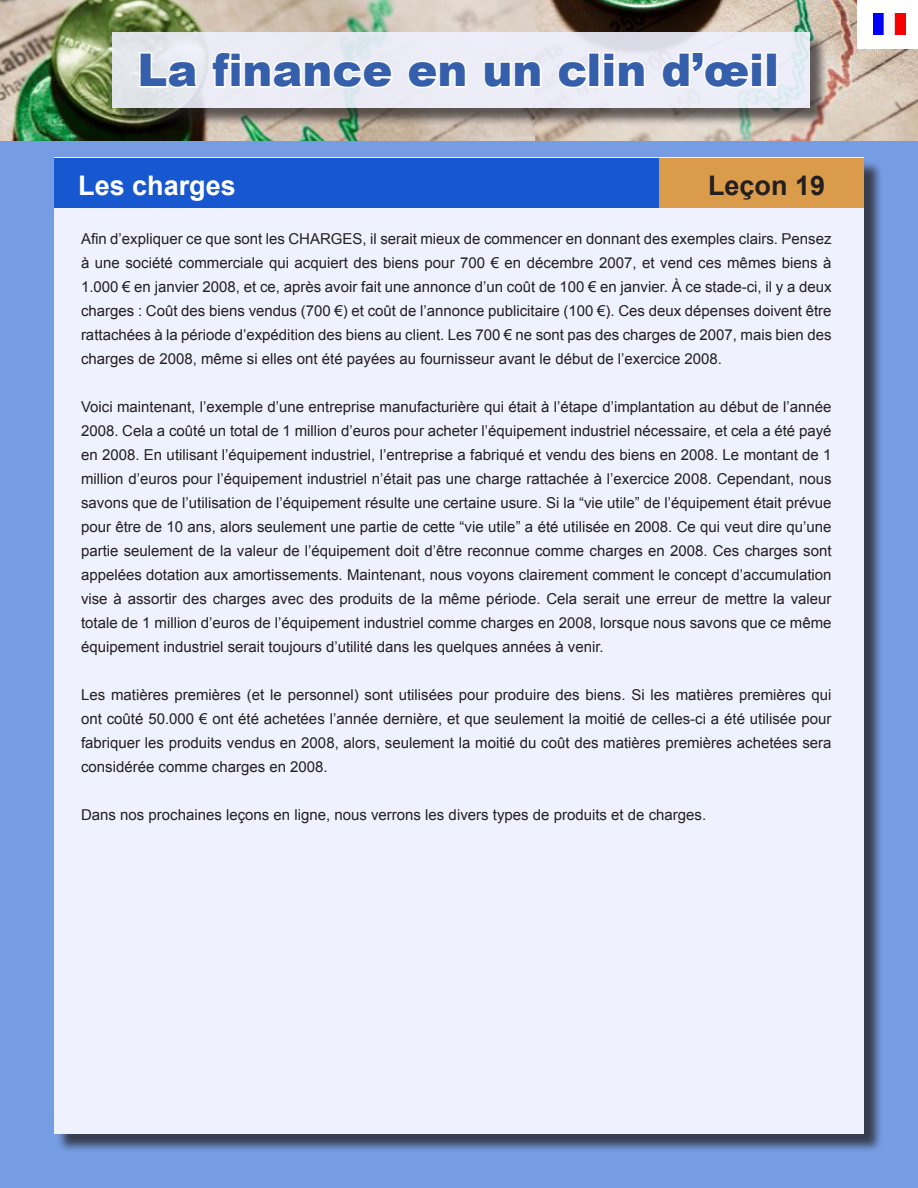
<style>
.page{position:relative;width:918px;height:1188px;background:#fff}
.page>*{position:absolute;margin:0;border:0;box-sizing:border-box;transform-origin:0 0}
.t1{font:900 45px "Arial";color:#355eab}
.t2{font:700 27px "Arial";color:#fff}
.t3{font:700 27px "Arial";color:#231f20}
.t4{font:15px/24px "Arial";color:#231f20;text-align:justify}
</style>
<div class="page">
<div style="left:0;top:139px;width:918px;height:1049px;background:#769ce3"></div>
<div style="left:56px;top:160px;width:827px;height:992px;background:#231f20;opacity:.75"></div>
<div style="left:54px;top:158px;width:810px;height:976px;background:#eff1fe"></div>
<div style="left:54px;top:158px;width:608px;height:50px;background:#1758d0"></div>
<div style="left:659px;top:158px;width:205px;height:50px;background:#da9b4b"></div>
<img style="left:0;top:0;width:918px;height:141px">
<div style="left:115px;top:34px;width:714px;height:92px;background:#231f20;opacity:.75"></div>
<svg style="left:112px;top:32px;width:698px;height:75px;background:#e8eaf3"></svg>
<svg style="left:138px;top:51px;width:63px;height:39px"></svg>
<svg style="left:210px;top:50px;width:186px;height:40px"></svg>
<svg style="left:406px;top:59px;width:62px;height:31px"></svg>
<svg style="left:482px;top:59px;width:61px;height:31px"></svg>
<svg style="left:556px;top:59px;width:34px;height:31px"></svg>
<div style="left:588px;top:52px;width:12px;height:36px;border:3px solid #fff"></div>
<svg style="left:602px;top:51px;width:45px;height:38px"></svg>
<svg style="left:660px;top:50px;width:104px;height:40px"></svg>
<div style="left:766px;top:52px;width:12px;height:36px;border:3px solid #fff"></div>
<div style="left:858px;top:0;width:60px;height:49px;background:#fff"></div>
<img style="left:873px;top:14px;width:32px;height:21px">
<p class="t1" style="left:137px;top:37px;width:643px">La finance en un clin d’œil</p>
<p class="t2" style="left:78px;top:167px;width:159px">Les charges</p>
<p class="t3" style="left:708px;top:167px;width:119px">Leçon 19</p>
<p class="t4" style="left:81px;top:227px;width:752px">Afin d’expliquer ce que sont les CHARGES, il serait mieux de commencer en donnant des exemples clairs. Pensez à une société commerciale qui acquiert des biens pour 700 € en décembre 2007, et vend ces mêmes biens à 1.000 € en janvier 2008, et ce, après avoir fait une annonce d’un coût de 100 € en janvier. À ce stade-ci, il y a deux charges : Coût des biens vendus (700 €) et coût de l’annonce publicitaire (100 €). Ces deux dépenses doivent être rattachées à la période d’expédition des biens au client. Les 700 € ne sont pas des charges de 2007, mais bien des</p>
<p class="t4" style="left:81px;top:347px;width:643px">charges de 2008, même si elles ont été payées au fournisseur avant le début de l’exercice 2008.</p>
<p class="t4" style="left:81px;top:395px;width:752px">Voici maintenant, l’exemple d’une entreprise manufacturière qui était à l’étape d’implantation au début de l’année 2008. Cela a coûté un total de 1 million d’euros pour acheter l’équipement industriel nécessaire, et cela a été payé en 2008. En utilisant l’équipement industriel, l’entreprise a fabriqué et vendu des biens en 2008. Le montant de 1 million d’euros pour l’équipement industriel n’était pas une charge rattachée à l’exercice 2008. Cependant, nous savons que de l’utilisation de l’équipement résulte une certaine usure. Si la “vie utile” de l’équipement était prévue pour être de 10 ans, alors seulement une partie de cette “vie utile” a été utilisée en 2008. Ce qui veut dire qu’une partie seulement de la valeur de l’équipement doit d’être reconnue comme charges en 2008. Ces charges sont appelées dotation aux amortissements. Maintenant, nous voyons clairement comment le concept d’accumulation vise à assortir des charges avec des produits de la même période. Cela serait une erreur de mettre la valeur totale de 1 million d’euros de l’équipement industriel comme charges en 2008, lorsque nous savons que ce même équipement industriel serait toujours d’utilité dans les quelques années à venir.</p>
<p class="t4" style="left:81px;top:683px;width:752px">Les matières premières (et le personnel) sont utilisées pour produire des biens. Si les matières premières qui ont coûté 50.000 € ont été achetées l’année dernière, et que seulement la moitié de celles-ci a été utilisée pour fabriquer les produits vendus en 2008, alors, seulement la moitié du coût des matières premières achetées sera considérée comme charges en 2008.</p>
<p class="t4" style="left:81px;top:803px;width:627px">Dans nos prochaines leçons en ligne, nous verrons les divers types de produits et de charges.</p>
</div>
